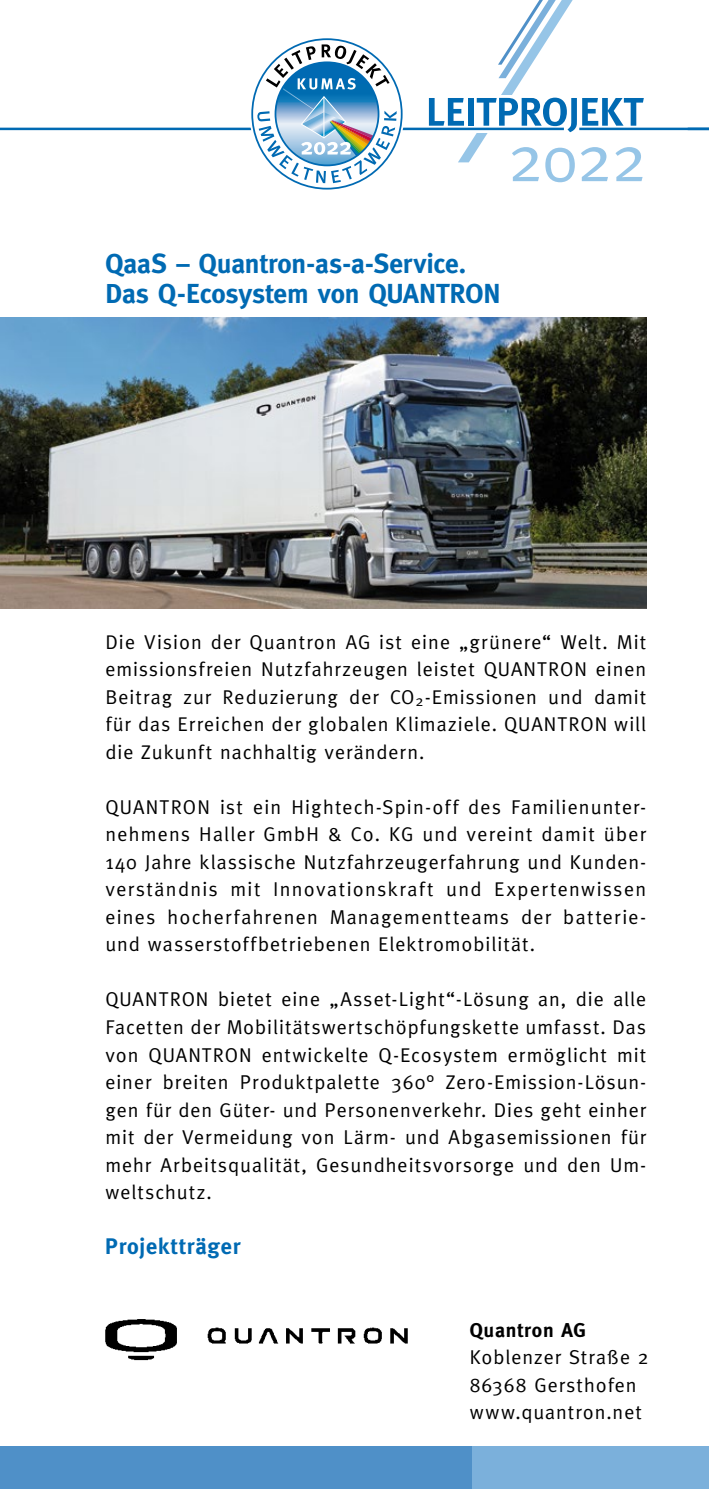
<style>
.page{position:relative;width:709px;height:1489px;background:#fff}
.page>*{position:absolute;margin:0;border:0;box-sizing:border-box;transform-origin:0 0}
.t1{font:65.75px "Meta";color:#96c5e7}
.t2{font:700 27.5px/30px "Meta";color:#006ab3}
.t3{font:700 22.5px "Meta";letter-spacing:.035em;color:#006ab3}
.t4{font:20px/27.5px "Meta";letter-spacing:.05em;color:#000;text-align:justify}
.t5{font:700 20px "Meta";letter-spacing:.035em;color:#000}
</style>
<div class="page">
<div style="left:0;top:1446px;width:472px;height:42px;background:#4f90c8"></div>
<div style="left:472px;top:1446px;width:237px;height:42px;background:#7bb0db"></div>
<hr style="left:0;top:128px;width:564px;height:2px;background:#006ab3">
<hr style="left:579px;top:128px;width:130px;height:2px;background:#006ab3">
<svg style="left:429px;top:0;width:215px;height:162px"></svg>
<svg style="left:249px;top:36px;width:155px;height:155px"></svg>
<svg style="left:257px;top:44px;width:140px;height:139px"></svg>
<img style="left:0;top:317px;width:646px;height:291px">
<img style="left:105px;top:1319px;width:303px;height:42px">
<h1 class="t1" style="left:508px;top:120px;width:140px">2022</h1>
<h2 class="t2" style="left:105px;top:248px;width:397px">QaaS – Quantron-as-a-Service.<br>Das Q-Ecosystem von QUANTRON</h2>
<p class="t4" style="left:105px;top:628px;width:542px">Die Vision der Quantron AG ist eine „grünere“ Welt. Mit emissionsfreien Nutzfahrzeugen leistet QUANTRON einen Beitrag zur Reduzierung der CO<sub>2</sub>-Emissionen und damit für das Erreichen der globalen Klimaziele. QUANTRON will die Zukunft nachhaltig verändern.</p>
<p class="t4" style="left:105px;top:793px;width:542px">QUANTRON ist ein Hightech-Spin-off des Familienunter&shy;nehmens Haller GmbH &amp; Co. KG und vereint damit über 140 Jahre klassische Nutzfahrzeugerfahrung und Kunden&shy;verständnis mit Innovationskraft und Expertenwissen eines hocherfahrenen Managementteams der batterie&shy;und wasserstoffbetriebenen Elektromobilität.</p>
<p class="t4" style="left:105px;top:985px;width:542px">QUANTRON bietet eine „Asset-Light“-Lösung an, die alle Facetten der Mobilitätswertschöpfungskette umfasst. Das von QUANTRON entwickelte Q-Ecosystem ermöglicht mit einer breiten Produktpalette 360° Zero-Emission-Lösun&shy;gen für den Güter- und Personenverkehr. Dies geht einher mit der Vermeidung von Lärm- und Abgasemissionen für mehr Arbeitsqualität, Gesundheitsvorsorge und den Um&shy;weltschutz.</p>
<p class="t3" style="left:105px;top:1233px;width:137px">Projektträger</p>
<p class="t5" style="left:469px;top:1317px;width:117px">Quantron AG</p>
<p class="t4" style="left:469px;top:1343px;width:180px;text-align:left">Koblenzer Straße 2<br>86368 Gersthofen www.quantron.net</p>
</div>
